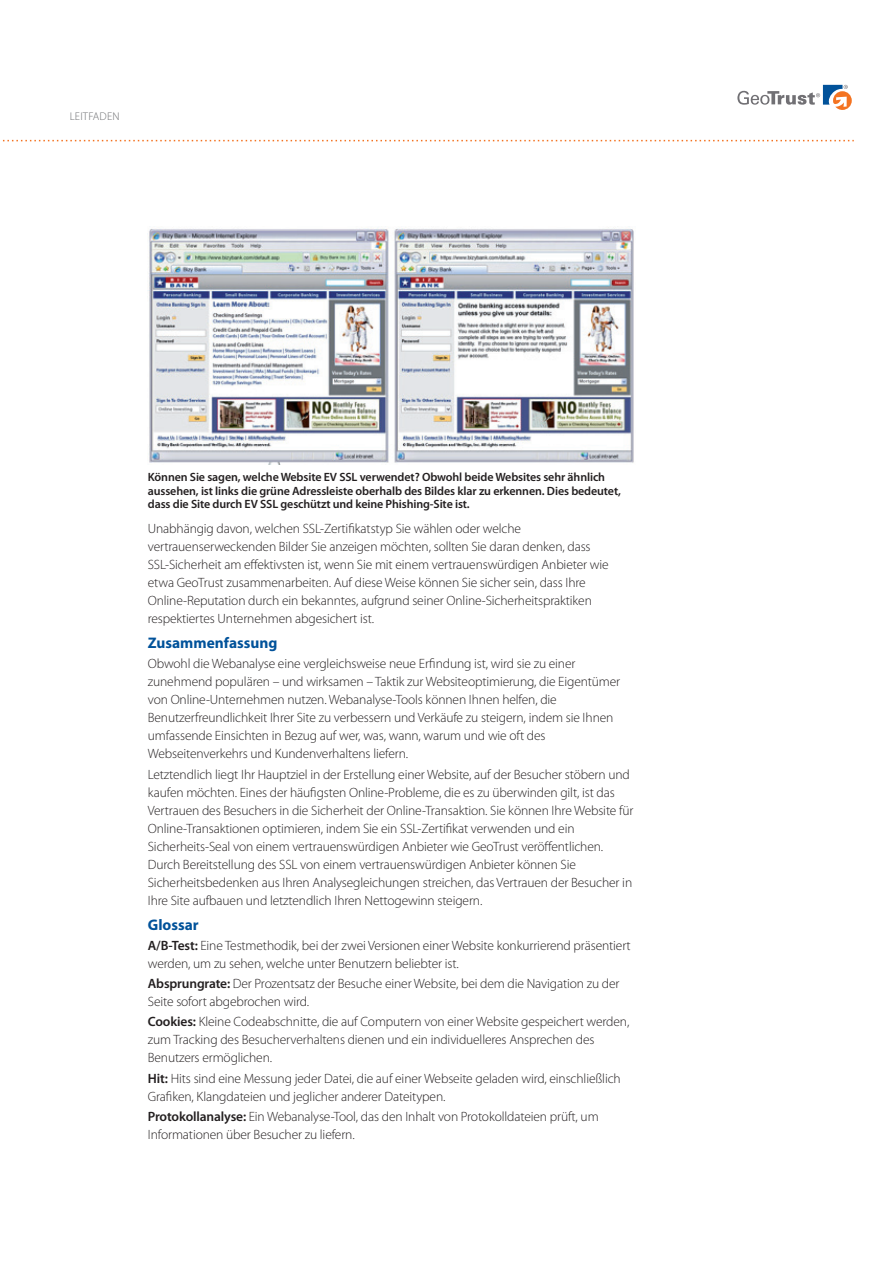
<style>
.page{position:relative;width:893px;height:1263px;background:#fff}
.page>*{position:absolute;margin:0;border:0;box-sizing:border-box;transform-origin:0 0}
.t1{font:700 15.3px "Myriad Pro";color:#01529a}
.t2{font:300 13.5px/18px "Myriad Pro";letter-spacing:-.01em;color:#231f20}
.t3{font:600 12px/13.5px "Myriad Pro";letter-spacing:-.01em;color:#231f20}
.t4{font:300 11.25px "Myriad Pro";letter-spacing:.02em;color:#6c6d70}
.s1{font-weight:600}
</style>
<div class="page">
<svg style="left:737px;top:85px;width:115px;height:25px"></svg>
<svg style="left:3px;top:140px;width:851px;height:1px"></svg>
<img style="left:148px;top:227px;width:486px;height:237px">
<p class="t4" style="left:70px;top:110px;width:52px">LEITFADEN</p>
<p class="t3" style="left:148px;top:470px;width:475px">Können Sie sagen, welche Website EV SSL verwendet? Obwohl beide Websites sehr ähnlich aussehen, ist links die grüne Adressleiste oberhalb des Bildes klar zu erkennen. Dies bedeutet, dass die Site durch EV SSL geschützt und keine Phishing-Site ist.</p>
<p class="t2" style="left:148px;top:519px;width:462px">Unabhängig davon, welchen SSL-Zertifikatstyp Sie wählen oder welche vertrauenserweckenden Bilder Sie anzeigen möchten, sollten Sie daran denken, dass SSL-Sicherheit am effektivsten ist, wenn Sie mit einem vertrauenswürdigen Anbieter wie etwa GeoTrust zusammenarbeiten. Auf diese Weise können Sie sicher sein, dass Ihre Online-Reputation durch ein bekanntes, aufgrund seiner Online-Sicherheitspraktiken respektiertes Unternehmen abgesichert ist.</p>
<p class="t1" style="left:148px;top:633px;width:131px">Zusammenfassung</p>
<p class="t2" style="left:148px;top:655px;width:474px">Obwohl die Webanalyse eine vergleichsweise neue Erfindung ist, wird sie zu einer zunehmend populären – und wirksamen – Taktik zur Websiteoptimierung, die Eigentümer von Online-Unternehmen nutzen. Webanalyse-Tools können Ihnen helfen, die Benutzerfreundlichkeit Ihrer Site zu verbessern und Verkäufe zu steigern, indem sie Ihnen umfassende Einsichten in Bezug auf wer, was, wann, warum und wie oft des Webseitenverkehrs und Kundenverhaltens liefern.</p>
<p class="t2" style="left:148px;top:765px;width:487px">Letztendlich liegt Ihr Hauptziel in der Erstellung einer Website, auf der Besucher stöbern und kaufen möchten. Eines der häufigsten Online-Probleme, die es zu überwinden gilt, ist das Vertrauen des Besuchers in die Sicherheit der Online-Transaktion. Sie können Ihre Website für Online-Transaktionen optimieren, indem Sie ein SSL-Zertifikat verwenden und ein Sicherheits-Seal von einem vertrauenswürdigen Anbieter wie GeoTrust veröffentlichen.<br>Durch Bereitstellung des SSL von einem vertrauenswürdigen Anbieter können Sie Sicherheitsbedenken aus Ihren Analysegleichungen streichen, das Vertrauen der Besucher in Ihre Site aufbauen und letztendlich Ihren Nettogewinn steigern.</p>
<p class="t1" style="left:148px;top:915px;width:52px">Glossar</p>
<p class="t2" style="left:148px;top:936px;width:484px"><span class="s1">A/B-Test:</span> Eine Testmethodik, bei der zwei Versionen einer Website konkurrierend präsentiert werden, um zu sehen, welche unter Benutzern beliebter ist.</p>
<p class="t2" style="left:148px;top:974px;width:473px"><span class="s1">Absprungrate:</span> Der Prozentsatz der Besuche einer Website, bei dem die Navigation zu der<br>Seite sofort abgebrochen wird.</p>
<p class="t2" style="left:148px;top:1013px;width:483px"><span class="s1">Cookies:</span> Kleine Codeabschnitte, die auf Computern von einer Website gespeichert werden, zum Tracking des Besucherverhaltens dienen und ein individuelleres Ansprechen des<br>Benutzers ermöglichen.</p>
<p class="t2" style="left:148px;top:1069px;width:474px"><span class="s1">Hit:</span> Hits sind eine Messung jeder Datei, die auf einer Webseite geladen wird, einschließlich<br>Grafiken, Klangdateien und jeglicher anderer Dateitypen.</p>
<p class="t2" style="left:148px;top:1107px;width:452px"><span class="s1">Protokollanalyse:</span> Ein Webanalyse-Tool, das den Inhalt von Protokolldateien prüft, um<br>Informationen über Besucher zu liefern.</p>
</div>
